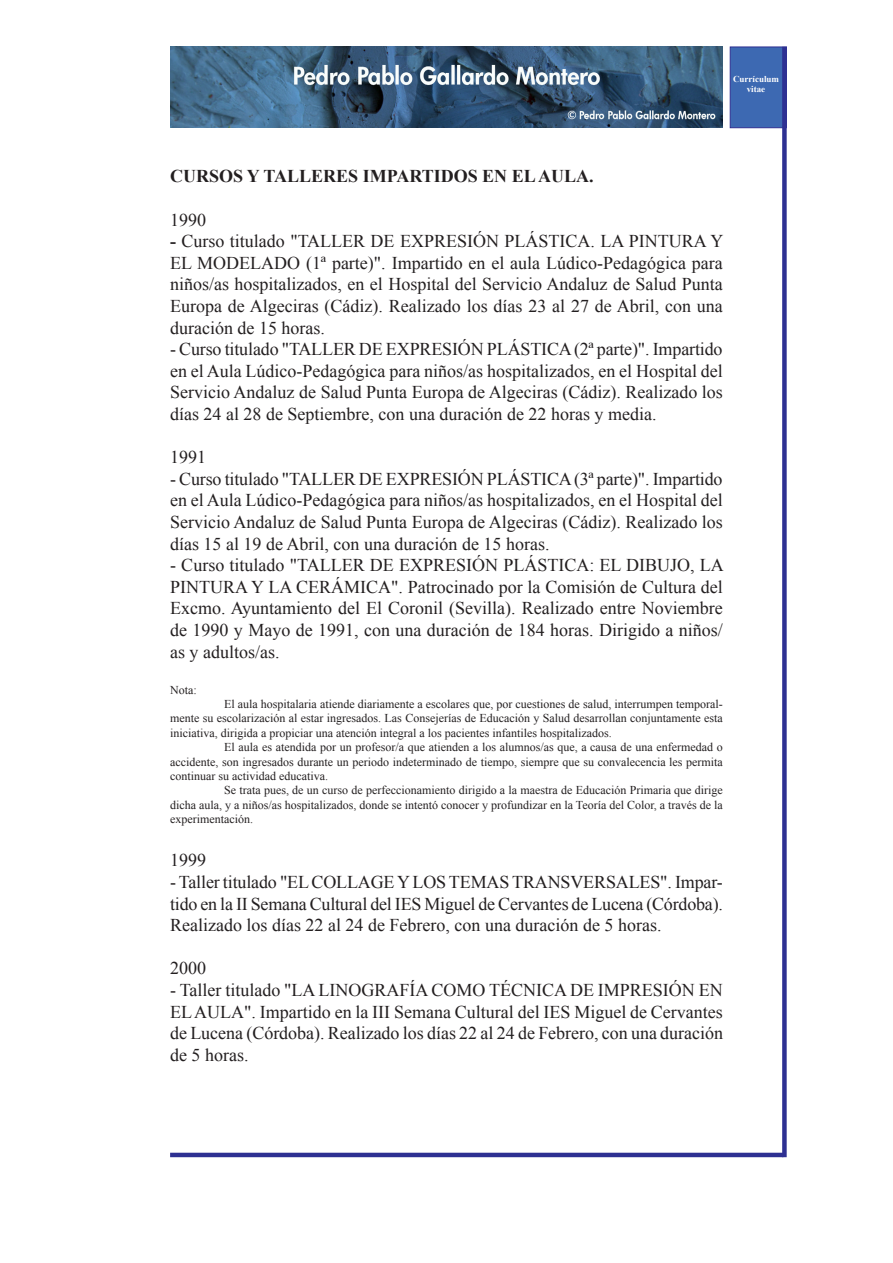
<style>
.page{position:relative;width:893px;height:1263px;background:#fff}
.page>*{position:absolute;margin:0;border:0;box-sizing:border-box;transform-origin:0 0}
.t1{font:18px/21.6px "Times New Roman";color:#231f20;text-align:justify}
.t2{font:700 18px "Times New Roman";color:#231f20}
.t3{font:12px/14.4px "Times New Roman";color:#231f20;text-align:justify}
.t4{font:700 9px/10.8px "Times New Roman";color:#fff;text-align:center}
.s1{font-weight:700}
</style>
<div class="page">
<hr style="left:170px;top:1153px;width:613px;height:4px;background:#2e3092">
<div style="left:730px;top:47px;width:57px;height:81px;background:#3d69b2;border:1px solid #2e3092"></div>
<div style="left:782px;top:47px;width:5px;height:1110px;background:#2e3092"></div>
<img style="left:170px;top:47px;width:553px;height:81px">
<p class="t4" style="left:733px;top:73px;width:47px">Currículum vitae</p>
<p class="t2" style="left:170px;top:163px;width:425px">CURSOS Y TALLERES IMPARTIDOS EN EL AULA.</p>
<p class="t1" style="left:170px;top:208px;width:37px">1990</p>
<p class="t1" style="left:170px;top:230px;width:555px"><span class="s1">-</span> Curso titulado "TALLER DE EXPRESIÓN PLÁSTICA. LA PINTURA Y EL MODELADO (1ª parte)". Impartido en el aula Lúdico-Pedagógica para niños/as hospitalizados, en el Hospital del Servicio Andaluz de Salud Punta Europa de Algeciras (Cádiz). Realizado los días 23 al 27 de Abril, con una duración de 15 horas.</p>
<p class="t1" style="left:170px;top:338px;width:554px">- Curso titulado "TALLER DE EXPRESIÓN PLÁSTICA (2ª parte)". Impartido en el Aula Lúdico-Pedagógica para niños/as hospitalizados, en el Hospital del Servicio Andaluz de Salud Punta Europa de Algeciras (Cádiz). Realizado los días 24 al 28 de Septiembre, con una duración de 22 horas y media.</p>
<p class="t1" style="left:170px;top:446px;width:37px">1991</p>
<p class="t1" style="left:170px;top:467px;width:554px">- Curso titulado "TALLER DE EXPRESIÓN PLÁSTICA (3ª parte)". Impartido en el Aula Lúdico-Pedagógica para niños/as hospitalizados, en el Hospital del Servicio Andaluz de Salud Punta Europa de Algeciras (Cádiz). Realizado los días 15 al 19 de Abril, con una duración de 15 horas.</p>
<p class="t1" style="left:170px;top:554px;width:555px">- Curso titulado "TALLER DE EXPRESIÓN PLÁSTICA: EL DIBUJO, LA PINTURA Y LA CERÁMICA". Patrocinado por la Comisión de Cultura del Excmo. Ayuntamiento del El Coronil (Sevilla). Realizado entre Noviembre de 1990 y Mayo de 1991, con una duración de 184 horas. Dirigido a niños/ as y adultos/as.</p>
<p class="t3" style="left:170px;top:682px;width:28px">Nota:</p>
<p class="t3" style="left:170px;top:696px;width:554px;text-indent:54px">El aula hospitalaria atiende diariamente a escolares que, por cuestiones de salud, interrumpen temporal&shy;mente su escolarización al estar ingresados. Las Consejerías de Educación y Salud desarrollan conjuntamente esta iniciativa, dirigida a propiciar una atención integral a los pacientes infantiles hospitalizados.</p>
<p class="t3" style="left:170px;top:739px;width:554px;text-indent:54px">El aula es atendida por un profesor/a que atienden a los alumnos/as que, a causa de una enfermedad o accidente, son ingresados durante un periodo indeterminado de tiempo, siempre que su convalecencia les permita continuar su actividad educativa.</p>
<p class="t3" style="left:170px;top:783px;width:554px;text-indent:54px">Se trata pues, de un curso de perfeccionamiento dirigido a la maestra de Educación Primaria que dirige dicha aula, y a niños/as hospitalizados, donde se intentó conocer y profundizar en la Teoría del Color, a través de la experimentación.</p>
<p class="t1" style="left:170px;top:849px;width:37px">1999</p>
<p class="t1" style="left:170px;top:870px;width:554px">- Taller titulado "EL COLLAGE Y LOS TEMAS TRANSVERSALES". Impar&shy;tido en la II Semana Cultural del IES Miguel de Cervantes de Lucena (Córdoba).<br>Realizado los días 22 al 24 de Febrero, con una duración de 5 horas.</p>
<p class="t1" style="left:170px;top:957px;width:37px">2000</p>
<p class="t1" style="left:170px;top:978px;width:554px">- Taller titulado "LA LINOGRAFÍA COMO TÉCNICA DE IMPRESIÓN EN EL AULA". Impartido en la III Semana Cultural del IES Miguel de Cervantes de Lucena (Córdoba). Realizado los días 22 al 24 de Febrero, con una duración de 5 horas.</p>
</div>
